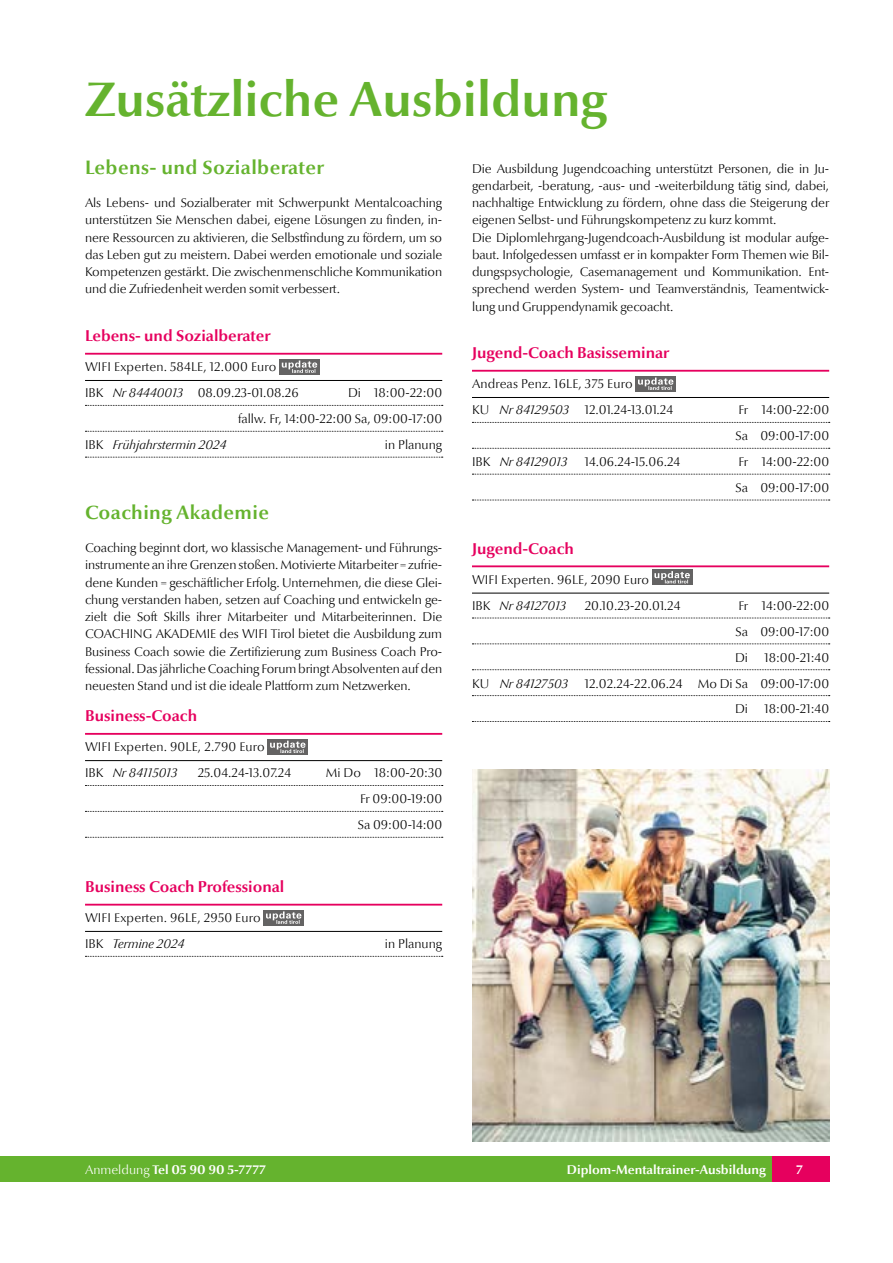
<style>
.page{position:relative;width:893px;height:1263px;background:#fff}
.page>*{position:absolute;margin:0;border:0;box-sizing:border-box;transform-origin:0 0}
.t1{font:700 49.5px "Optima Nova LT";color:#65b32e}
.t2{font:700 19.5px "Optima Nova LT";letter-spacing:.02em;color:#65b32e}
.t3{font:700 15.75px "Optima Nova LT";color:#e6005e}
.t4{font:300 12.75px/17.2px "Optima Nova LT";letter-spacing:-.01em;color:#000;text-align:justify}
.t5{font:300 12.75px/26.1px "Optima Nova LT";letter-spacing:.01em;color:#000}
.t6{font:700 12.75px "Optima Nova LT";color:#fff}
.t7{font:italic 300 12.75px "Optima Nova LT";color:#000}
.s1{font-style:italic}
.s2{font-style:normal}
.s3{font-weight:300}
</style>
<div class="page">
<div style="left:0;top:1156px;width:11px;height:26px;background:#65b32e"></div>
<div style="left:1px;top:1156px;width:771px;height:26px;background:#65b32e"></div>
<div style="left:772px;top:1156px;width:57px;height:26px;background:#e6005e"></div>
<hr style="left:85px;top:353px;width:357px;height:2px;background:#e6005e">
<hr style="left:85px;top:380px;width:357px;height:1px;background:#000">
<svg style="left:85px;top:405px;width:358px;height:1px"></svg>
<svg style="left:85px;top:431px;width:358px;height:1px"></svg>
<svg style="left:85px;top:457px;width:358px;height:1px"></svg>
<div style="left:279px;top:359px;width:40px;height:16px;background:#646363"></div>
<svg style="left:282px;top:360px;width:35px;height:13px"></svg>
<hr style="left:85px;top:733px;width:357px;height:2px;background:#e6005e">
<hr style="left:85px;top:760px;width:357px;height:1px;background:#000">
<svg style="left:85px;top:785px;width:358px;height:1px"></svg>
<svg style="left:85px;top:811px;width:358px;height:1px"></svg>
<svg style="left:85px;top:837px;width:358px;height:1px"></svg>
<div style="left:268px;top:739px;width:40px;height:16px;background:#646363"></div>
<svg style="left:270px;top:741px;width:35px;height:12px"></svg>
<hr style="left:472px;top:370px;width:357px;height:2px;background:#e6005e">
<hr style="left:472px;top:397px;width:357px;height:1px;background:#000">
<svg style="left:472px;top:422px;width:358px;height:1px"></svg>
<svg style="left:472px;top:448px;width:358px;height:1px"></svg>
<svg style="left:472px;top:474px;width:358px;height:1px"></svg>
<svg style="left:472px;top:500px;width:358px;height:1px"></svg>
<div style="left:636px;top:376px;width:40px;height:16px;background:#646363"></div>
<svg style="left:638px;top:377px;width:35px;height:13px"></svg>
<hr style="left:472px;top:565px;width:357px;height:2px;background:#e6005e">
<hr style="left:472px;top:593px;width:357px;height:1px;background:#000">
<svg style="left:472px;top:618px;width:358px;height:1px"></svg>
<svg style="left:472px;top:643px;width:358px;height:1px"></svg>
<svg style="left:472px;top:669px;width:358px;height:1px"></svg>
<svg style="left:472px;top:695px;width:358px;height:1px"></svg>
<svg style="left:472px;top:721px;width:358px;height:1px"></svg>
<svg style="left:652px;top:570px;width:40px;height:15px"></svg>
<svg style="left:654px;top:571px;width:36px;height:12px"></svg>
<hr style="left:85px;top:904px;width:357px;height:1px;background:#e6005e">
<hr style="left:85px;top:931px;width:357px;height:1px;background:#000">
<svg style="left:85px;top:956px;width:358px;height:1px"></svg>
<div style="left:264px;top:910px;width:40px;height:16px;background:#646363"></div>
<svg style="left:266px;top:911px;width:35px;height:13px"></svg>
<img style="left:472px;top:770px;width:357px;height:371px">
<h1 class="t1" style="left:85px;top:70px;width:523px">Zusätzliche Ausbildung</h1>
<h2 class="t2" style="left:85px;top:156px;width:240px">Lebens- und Sozialberater</h2>
<p class="t4" style="left:85px;top:194px;width:359px">Als Lebens- und Sozialberater mit Schwerpunkt Mentalcoaching unterstützen Sie Menschen dabei, eigene Lösungen zu finden, in&shy;nere Ressourcen zu aktivieren, die Selbstfindung zu fördern, um so das Leben gut zu meistern. Dabei werden emotionale und soziale Kompetenzen gestärkt. Die zwischenmenschliche Kommunikation und die Zufriedenheit werden somit verbessert.</p>
<p class="t3" style="left:85px;top:327px;width:187px">Lebens- und Sozialberater</p>
<p class="t5" style="left:85px;top:354px;width:215px">WIFI Experten. 584LE, 12.000 Euro<br>IBK <span class="s1">Nr 84440013</span> 08.09.23-01.08.26</p>
<p class="t4" style="left:472px;top:160px;width:359px;text-align:left">Die Ausbildung Jugendcoaching unterstützt Personen, die in Ju&shy;gendarbeit, -beratung, -aus- und -weiterbildung tätig sind, dabei, nachhaltige Entwicklung zu fördern, ohne dass die Steigerung der eigenen Selbst- und Führungskompetenz zu kurz kommt.<br>Die Diplomlehrgang-Jugendcoach-Ausbildung ist modular aufge&shy;baut. Infolgedessen umfasst er in kompakter Form Themen wie Bil&shy;dungspsychologie, Casemanagement und Kommunikation. Ent&shy;sprechend werden System- und Teamverständnis, Teamentwick&shy;lung und Gruppendynamik gecoacht.</p>
<p class="t3" style="left:472px;top:344px;width:199px">Jugend-Coach Basisseminar</p>
<p class="t5" style="left:472px;top:371px;width:203px">Andreas Penz. 16LE, 375 Euro<br>KU <span class="s1">Nr 84129503</span> 12.01.24-13.01.24</p>
<p class="t4" style="left:238px;top:380px;width:206px;line-height:25.8px;text-align:right">Di 18:00-22:00<br>fallw. Fr, 14:00-22:00 Sa, 09:00-17:00</p>
<p class="t4" style="left:736px;top:397px;width:95px;line-height:25.8px">Fr 14:00-22:00<br>Sa 09:00-17:00</p>
<p class="t7" style="left:85px;top:437px;width:143px"><span class="s2">IBK</span> Frühjahrstermin 2024</p>
<p class="t4" style="left:385px;top:436px;width:59px">in Planung</p>
<h2 class="t2" style="left:85px;top:501px;width:185px">Coaching Akademie</h2>
<p class="t4" style="left:85px;top:539px;width:359px">Coaching beginnt dort, wo klassische Management- und Führungs&shy;instrumente an ihre Grenzen stoßen. Motivierte Mitarbeiter = zufrie&shy;dene Kunden = geschäftlicher Erfolg. Unternehmen, die diese Glei&shy;chung verstanden haben, setzen auf Coaching und entwickeln ge&shy;zielt die Soft Skills ihrer Mitarbeiter und Mitarbeiterinnen. Die COACHING AKADEMIE des WIFI Tirol bietet die Ausbildung zum Business Coach sowie die Zertifizierung zum Business Coach Pro&shy;fessional. Das jährliche Coaching Forum bringt Absolventen auf den neuesten Stand und ist die ideale Plattform zum Netzwerken.</p>
<p class="t3" style="left:85px;top:707px;width:113px">Business-Coach</p>
<p class="t5" style="left:85px;top:734px;width:181px">WIFI Experten. 90LE, 2.790 Euro<br>IBK <span class="s1">Nr 84115013</span></p>
<p class="t4" style="left:198px;top:765px;width:95px">25.04.24-13.07.24</p>
<p class="t4" style="left:358px;top:760px;width:86px;line-height:25.8px;text-indent:-32px">Mi Do 18:00-20:30<br>Fr 09:00-19:00<br>Sa 09:00-14:00</p>
<p class="t3" style="left:85px;top:878px;width:201px">Business Coach Professional</p>
<p class="t5" style="left:85px;top:905px;width:177px">WIFI Experten. 96LE, 2950 Euro<br>IBK <span class="s1">Termine 2024</span></p>
<p class="t4" style="left:385px;top:936px;width:59px">in Planung</p>
<p class="t7" style="left:472px;top:454px;width:97px"><span class="s2">IBK</span> Nr 84129013</p>
<p class="t4" style="left:585px;top:453px;width:97px">14.06.24-15.06.24</p>
<p class="t4" style="left:736px;top:449px;width:95px;line-height:25.8px">Fr 14:00-22:00<br>Sa 09:00-17:00</p>
<p class="t3" style="left:472px;top:539px;width:103px">Jugend-Coach</p>
<p class="t5" style="left:472px;top:567px;width:179px">WIFI Experten. 96LE, 2090 Euro<br>IBK <span class="s1">Nr 84127013</span></p>
<p class="t4" style="left:585px;top:597px;width:97px">20.10.23-20.01.24</p>
<p class="t4" style="left:735px;top:593px;width:96px;line-height:25.8px">Fr 14:00-22:00<br>Sa 09:00-17:00<br>Di</p>
<p class="t4" style="left:764px;top:649px;width:66px">18:00-21:40</p>
<p class="t7" style="left:472px;top:676px;width:98px"><span class="s2">KU</span> Nr 84127503</p>
<p class="t4" style="left:735px;top:671px;width:96px;line-height:25.8px;text-indent:-150px">12.02.24-22.06.24 Mo Di Sa 09:00-17:00<br>Di</p>
<p class="t4" style="left:764px;top:701px;width:66px">18:00-21:40</p>
<p class="t6" style="left:85px;top:1163px;width:183px"><span class="s3">Anmeldung</span> Tel 05 90 90 5-7777</p>
<p class="t6" style="left:567px;top:1163px;width:201px">Diplom-Mentaltrainer-Ausbildung</p>
<p class="t6" style="left:796px;top:1162px;width:8px">7</p>
</div>
